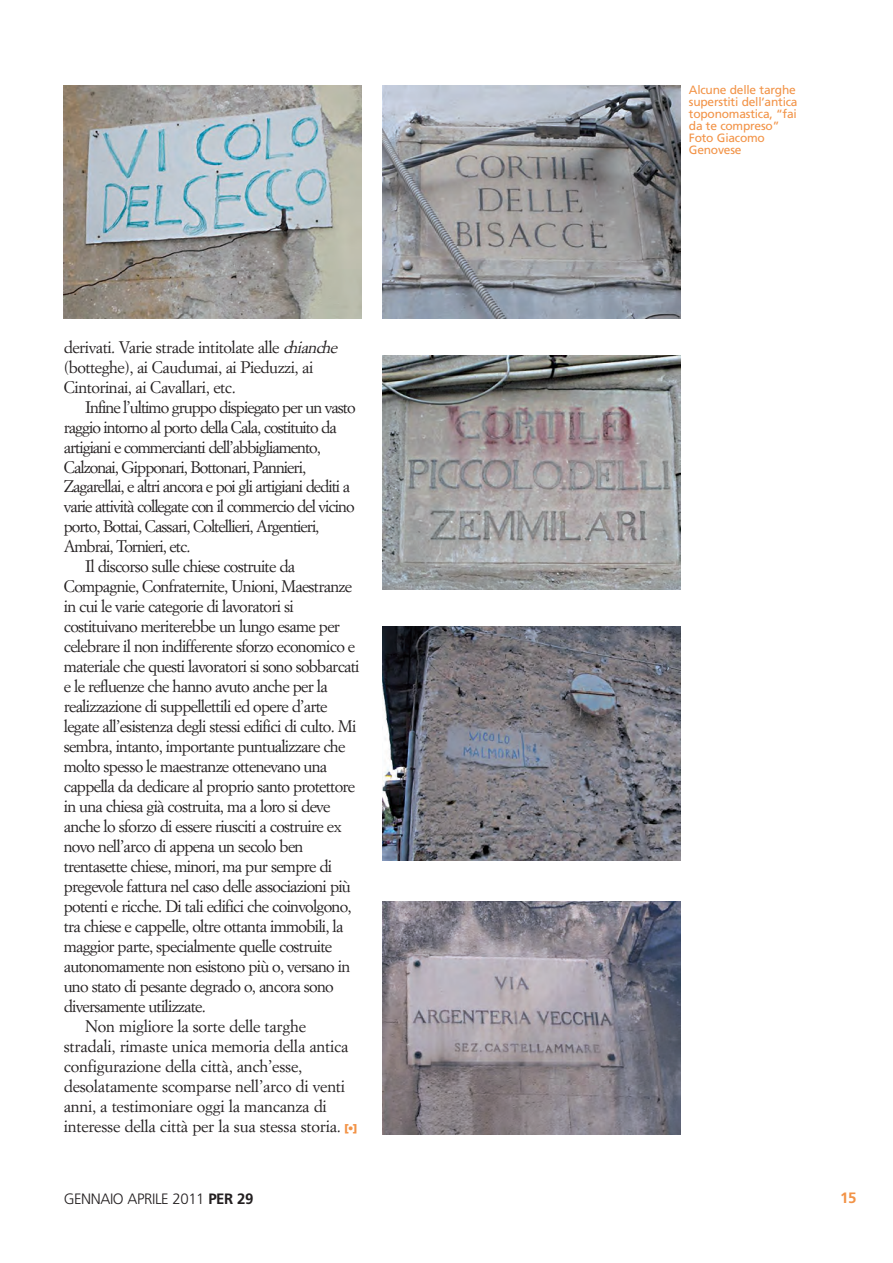
<style>
.page{position:relative;width:893px;height:1263px;background:#fff}
.page>*{position:absolute;margin:0;border:0;box-sizing:border-box;transform-origin:0 0}
.t1{font:16.5px/20px "Simoncini Garamond";letter-spacing:-.045em;color:#231f20}
.t2{font:16.5px "Simoncini Garamond";letter-spacing:-.015em;color:#231f20}
.t3{font:300 15px "Frutiger";letter-spacing:-.03em;color:#231f20}
.t4{font:700 15px "Frutiger";color:#f29347}
.t5{font:12px/12px "Frutiger";letter-spacing:-.015em;color:#f29347}
.s1{font-style:italic}
.s2{font-family:"Frutiger";font-weight:900;font-size:10.5px;color:#f29347}
.s3{font-weight:700}
</style>
<div class="page">
<img style="left:64px;top:85px;width:297px;height:233px">
<img style="left:383px;top:85px;width:297px;height:233px">
<img style="left:383px;top:356px;width:297px;height:233px">
<img style="left:383px;top:627px;width:297px;height:233px">
<img style="left:383px;top:901px;width:297px;height:233px">
<p class="t1" style="left:64px;top:338px;width:278px">derivati. Varie strade intitolate alle <span class="s1">chianche </span>(botteghe), ai Caudumai, ai Pieduzzi, ai<br>Cintorinai, ai Cavallari, etc.</p>
<p class="t1" style="left:85px;top:398px;width:272px">Infine l’ultimo gruppo dispiegato per un vasto</p>
<p class="t1" style="left:64px;top:418px;width:274px">raggio intorno al porto della Cala, costituito da</p>
<p class="t1" style="left:64px;top:438px;width:259px">artigiani e commercianti dell’abbigliamento,</p>
<p class="t1" style="left:64px;top:458px;width:244px">Calzonai, Gipponari, Bottonari, Pannieri,</p>
<p class="t1" style="left:64px;top:478px;width:288px">Zagarellai, e altri ancora e poi gli artigiani dediti a</p>
<p class="t1" style="left:64px;top:498px;width:292px">varie attività collegate con il commercio del vicino</p>
<p class="t1" style="left:64px;top:518px;width:257px">porto, Bottai, Cassari, Coltellieri, Argentieri,</p>
<p class="t1" style="left:64px;top:538px;width:128px">Ambrai, Tornieri, etc.</p>
<p class="t1" style="left:85px;top:558px;width:212px">Il discorso sulle chiese costruite da</p>
<p class="t1" style="left:64px;top:578px;width:290px">Compagnie, Confraternite, Unioni, Maestranze</p>
<p class="t1" style="left:64px;top:598px;width:231px">in cui le varie categorie di lavoratori si</p>
<p class="t1" style="left:64px;top:618px;width:278px">costituivano meriterebbe un lungo esame per</p>
<p class="t1" style="left:64px;top:638px;width:293px">celebrare il non indifferente sforzo economico e</p>
<p class="t1" style="left:64px;top:658px;width:297px">materiale che questi lavoratori si sono sobbarcati</p>
<p class="t1" style="left:64px;top:678px;width:265px">e le refluenze che hanno avuto anche per la</p>
<p class="t1" style="left:64px;top:698px;width:265px">realizzazione di suppellettili ed opere d’arte</p>
<p class="t1" style="left:64px;top:718px;width:294px">legate all’esistenza degli stessi edifici di culto. Mi</p>
<p class="t1" style="left:64px;top:738px;width:283px">sembra, intanto, importante puntualizzare che</p>
<p class="t1" style="left:64px;top:758px;width:265px">molto spesso le maestranze ottenevano una</p>
<p class="t1" style="left:64px;top:778px;width:293px">cappella da dedicare al proprio santo protettore</p>
<p class="t1" style="left:64px;top:798px;width:268px">in una chiesa già costruita, ma a loro si deve</p>
<p class="t1" style="left:64px;top:818px;width:280px">anche lo sforzo di essere riusciti a costruire ex</p>
<p class="t1" style="left:64px;top:838px;width:241px">novo nell’arco di appena un secolo ben</p>
<p class="t1" style="left:64px;top:858px;width:270px">trentasette chiese, minori, ma pur sempre di</p>
<p class="t1" style="left:64px;top:878px;width:289px">pregevole fattura nel caso delle associazioni più</p>
<p class="t1" style="left:64px;top:898px;width:289px">potenti e ricche. Di tali edifici che coinvolgono,</p>
<p class="t1" style="left:64px;top:918px;width:281px">tra chiese e cappelle, oltre ottanta immobili, la</p>
<p class="t1" style="left:64px;top:937px;width:270px">maggior parte, specialmente quelle costruite</p>
<p class="t1" style="left:64px;top:957px;width:288px">autonomamente non esistono più o, versano in</p>
<p class="t1" style="left:64px;top:977px;width:271px">uno stato di pesante degrado o, ancora sono</p>
<p class="t1" style="left:64px;top:997px;width:144px">diversamente utilizzate.</p>
<p class="t2" style="left:85px;top:1019px;width:223px">Non migliore la sorte delle targhe</p>
<p class="t2" style="left:64px;top:1039px;width:286px">stradali, rimaste unica memoria della antica</p>
<p class="t2" style="left:64px;top:1059px;width:240px">configurazione della città, anch’esse,</p>
<p class="t2" style="left:64px;top:1079px;width:283px">desolatamente scomparse nell’arco di venti</p>
<p class="t2" style="left:64px;top:1099px;width:265px">anni, a testimoniare oggi la mancanza di</p>
<p class="t2" style="left:64px;top:1119px;width:295px">interesse della città per la sua stessa storia. <span class="s2">[•]</span></p>
<p class="t3" style="left:64px;top:1192px;width:191px">GENNAIO APRILE 2011 <span class="s3">PER 29</span></p>
<p class="t5" style="left:689px;top:85px;width:110px">Alcune delle targhe superstiti dell’antica toponomastica, “fai da te compreso”<br>Foto Giacomo<br>Genovese</p>
<p class="t4" style="left:840px;top:1192px;width:18px">15</p>
</div>
